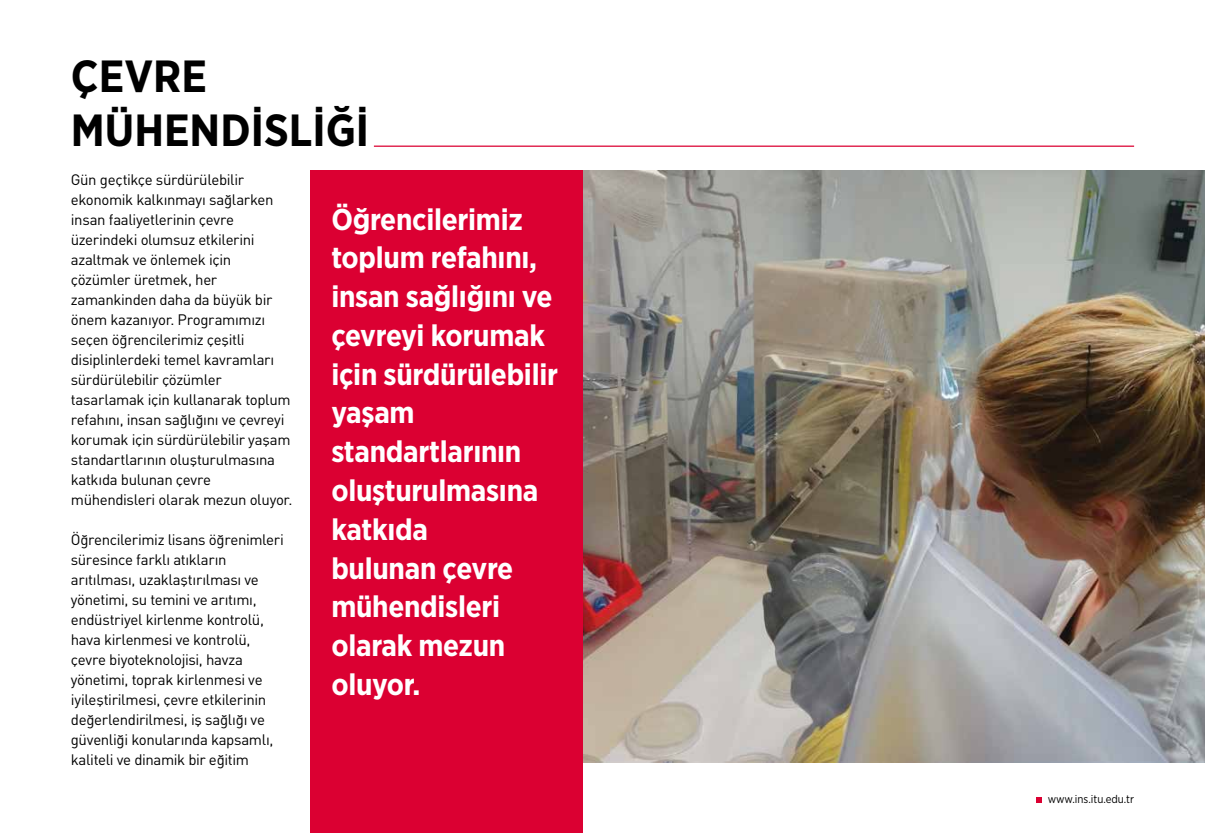
<style>
.page{position:relative;width:1205px;height:833px;background:#fff}
.page>*{position:absolute;margin:0;border:0;box-sizing:border-box;transform-origin:0 0}
.t1{font:700 45px/53.8px "Gotham Narrow";color:#000}
.t2{font:700 30px/38.8px "Gotham Narrow";letter-spacing:-.01em;color:#fff}
.t3{font:15px/20px "DIN Tr";letter-spacing:-.025em;color:#000}
.t4{font:11.25px "Gotham Narrow";color:#000}
</style>
<div class="page">
<img style="left:583px;top:170px;width:622px;height:592px">
<hr style="left:374px;top:146px;width:760px;height:1px;background:#db0032">
<svg style="left:1036px;top:797px;width:6px;height:6px"></svg>
<div style="left:310px;top:170px;width:273px;height:663px;background:#db0032"></div>
<h1 class="t1" style="left:71px;top:49px;width:300px">ÇEVRE<br>MÜHENDİSLİĞİ</h1>
<p class="t3" style="left:71px;top:169px;width:223px">Gün geçtikçe sürdürülebilir ekonomik kalkınmayı sağlarken insan faaliyetlerinin çevre üzerindeki olumsuz etkilerini azaltmak ve önlemek için çözümler üretmek, her zamankinden daha da büyük bir önem kazanıyor. Programımızı seçen öğrencilerimiz çeşitli disiplinlerdeki temel kavramları sürdürülebilir çözümler tasarlamak için kullanarak toplum refahını, insan sağlığını ve çevreyi korumak için sürdürülebilir yaşam standartlarının oluşturulmasına katkıda bulunan çevre mühendisleri olarak mezun oluyor.</p>
<p class="t3" style="left:71px;top:529px;width:215px">Öğrencilerimiz lisans öğrenimleri süresince farklı atıkların arıtılması, uzaklaştırılması ve yönetimi, su temini ve arıtımı, endüstriyel kirlenme kontrolü, hava kirlenmesi ve kontrolü, çevre biyoteknolojisi, havza yönetimi, toprak kirlenmesi ve iyileştirilmesi, çevre etkilerinin değerlendirilmesi, iş sağlığı ve güvenliği konularında kapsamlı, kaliteli ve dinamik bir eğitim</p>
<h2 class="t2" style="left:331px;top:199px;width:228px">Öğrencilerimiz toplum refahını, insan sağlığını ve çevreyi korumak için sürdürülebilir yaşam standartlarının oluşturulmasına katkıda<br>bulunan çevre mühendisleri olarak mezun oluyor.</h2>
<p class="t4" style="left:1048px;top:792px;width:88px">www.ins.itu.edu.tr</p>
</div>
